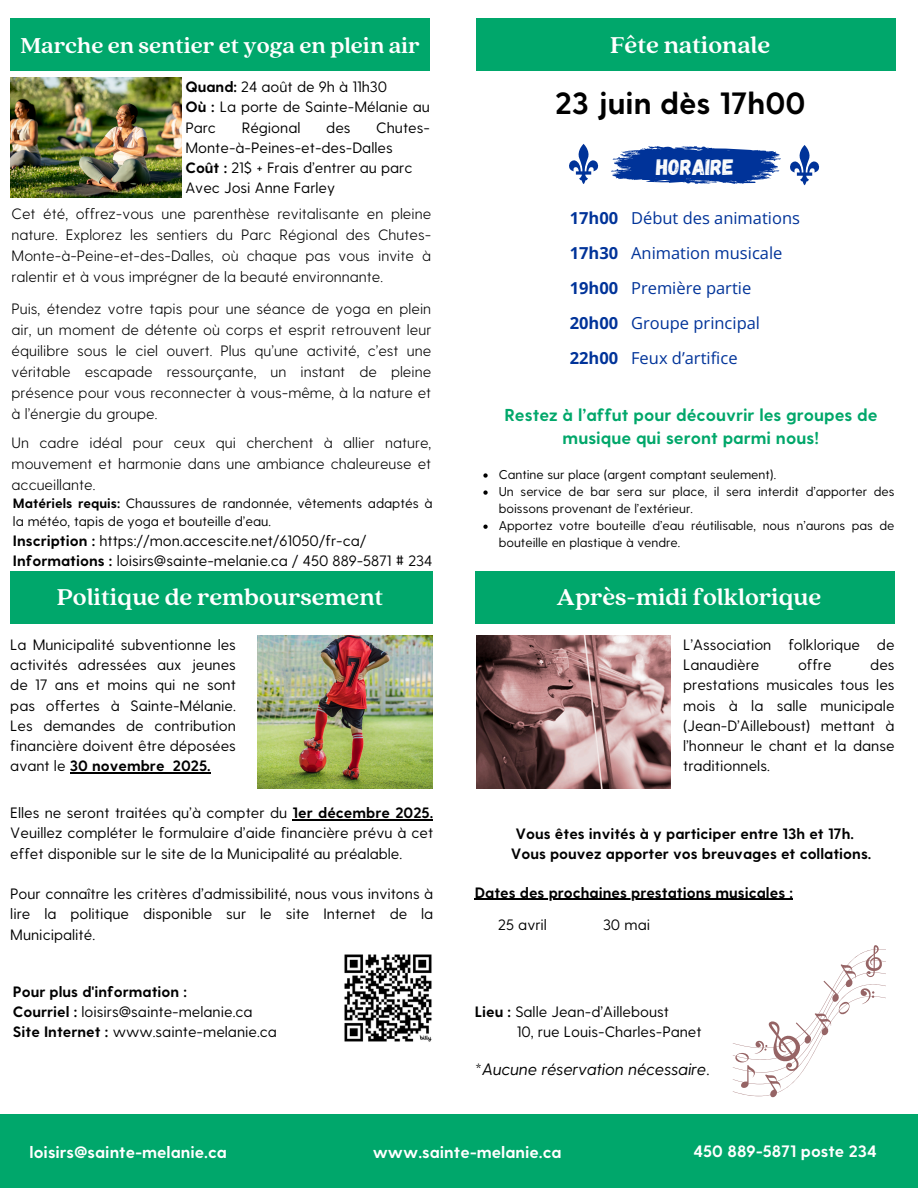
<style>
.page{position:relative;width:918px;height:1188px;background:#fff}
.page>*{position:absolute;margin:0;border:0;box-sizing:border-box;transform-origin:0 0}
.t1{font:700 30.75px "Greycliff CF";color:#000}
.t2{font:700 25.5px "Quincy CF";color:#fff}
.t3{font:700 24px "Quincy CF";color:#fff}
.t4{font:22.2px "Gagalin";color:#fcfcfc}
.t5{font:700 17.25px/23.7px "Greycliff CF";color:#00a76a;text-align:center}
.t6{font:16.5px/34.8px "Open Sans";color:#039}
.t7{font:700 16.5px "Greycliff CF";color:#fff}
.t8{font:italic 16.5px "Greycliff CF";color:#000}
.t9{font:15px/20.2px "Greycliff CF";color:#000;text-align:justify}
.t10{font:300 15px/21px "Greycliff CF";color:#000;text-align:justify}
.t11{font:700 15px/20.2px "Greycliff CF";color:#000}
.t12{font:700 15px "Greycliff CF";color:#fff}
.t13{font:13.5px/18px "Greycliff CF";color:#000}
.t14{font:12.75px/17.1px "Greycliff CF";color:#000}
.s1{font-weight:700}
.s2{font-style:normal}
</style>
<div class="page">
<div style="left:475px;top:571px;width:420px;height:52px;background:#00a76b"></div>
<div style="left:10px;top:571px;width:423px;height:52px;background:#00a76b"></div>
<img style="left:257px;top:636px;width:176px;height:153px">
<img style="left:344px;top:954px;width:88px;height:88px">
<img style="left:476px;top:636px;width:195px;height:153px">
<svg style="left:733px;top:945px;width:153px;height:153px"></svg>
<div style="left:0;top:1114px;width:918px;height:74px;background:#00a76b"></div>
<div style="left:476px;top:18px;width:420px;height:52px;background:#00a76b"></div>
<div style="left:10px;top:19px;width:420px;height:52px;background:#00a76b"></div>
<svg style="left:569px;top:144px;width:30px;height:40px"></svg>
<svg style="left:611px;top:146px;width:170px;height:38px"></svg>
<svg style="left:790px;top:145px;width:30px;height:40px"></svg>
<img style="left:10px;top:77px;width:171px;height:121px">
<hr style="left:70px;top:772px;width:95px;height:2px;background:#000">
<svg style="left:165px;top:772px;width:8px;height:2px"></svg>
<hr style="left:173px;top:772px;width:38px;height:2px;background:#000">
<hr style="left:293px;top:819px;width:140px;height:1px;background:#000">
<hr style="left:475px;top:899px;width:318px;height:1px;background:#000">
<svg style="left:483px;top:473px;width:5px;height:5px"></svg>
<svg style="left:483px;top:490px;width:5px;height:5px"></svg>
<svg style="left:483px;top:525px;width:5px;height:4px"></svg>
<h4 class="t3" style="left:20px;top:30px;width:401px">Marche en sentier et yoga en plein air</h4>
<p class="t2" style="left:610px;top:29px;width:162px">Fête nationale</p>
<h2 class="t12" style="left:671px;top:43px;width:111px">Atelier de yoga</h2>
<p class="t9" style="left:185px;top:76px;width:203px"><span class="s1">Quand:</span> 24 août de 9h à 11h30</p>
<h6 class="t9" style="left:185px;top:96px;width:246px"><span class="s1">Où :</span> La porte de Sainte-Mélanie au<br>Parc</h6>
<h6 class="t9" style="left:185px;top:116px;width:246px;text-indent:191px">Chutes-<br>Monte-à-Peines-et-des-Dalles</h6>
<h6 class="t9" style="left:185px;top:157px;width:228px"><span class="s1">Coût :</span> 21$ + Frais d’entrer au parc</h6>
<p class="t9" style="left:185px;top:177px;width:151px">Avec Josi Anne Farley</p>
<h6 class="t9" style="left:242px;top:116px;width:60px">Régional</h6>
<h6 class="t9" style="left:326px;top:116px;width:26px">des</h6>
<p class="t10" style="left:12px;top:202px;width:421px">Cet été, offrez-vous une parenthèse revitalisante en pleine nature. Explorez les sentiers du Parc Régional des Chutes-Monte-à-Peine-et-des-Dalles, où chaque pas vous invite à ralentir et à vous imprégner de la beauté environnante.</p>
<p class="t10" style="left:12px;top:297px;width:421px">Puis, étendez votre tapis pour une séance de yoga en plein air, un moment de détente où corps et esprit retrouvent leur équilibre sous le ciel ouvert. Plus qu’une activité, c’est une véritable escapade ressourçante, un instant de pleine présence pour vous reconnecter à vous-même, à la nature et à l’énergie du groupe.</p>
<p class="t10" style="left:12px;top:431px;width:421px">Un cadre idéal pour ceux qui cherchent à allier nature, mouvement et harmonie dans une ambiance chaleureuse et accueillante.</p>
<p class="t13" style="left:13px;top:493px;width:421px"><span class="s1">Matériels requis:</span> Chaussures de randonnée, vêtements adaptés à la météo, tapis de yoga et bouteille d’eau.</p>
<p class="t9" style="left:13px;top:530px;width:355px"><span class="s1">Inscription :</span> https://mon.accescite.net/61050/fr-ca/</p>
<p class="t9" style="left:13px;top:550px;width:421px"><span class="s1">Informations :</span> loisirs@sainte-melanie.ca / 450 889-5871 # 234</p>
<p class="t1" style="left:555px;top:83px;width:252px">23 juin dès 17h00</p>
<p class="t4" style="left:656px;top:153px;width:79px">HORAIRE</p>
<p class="t6" style="left:570px;top:201px;width:232px"><span class="s1">17h00</span> Début des animations<br><span class="s1">17h30</span> Animation musicale<br><span class="s1">19h00</span> Première partie<br><span class="s1">20h00</span> Groupe principal<br><span class="s1">22h00</span> Feux d’artifice</p>
<p class="t5" style="left:504px;top:402px;width:375px">Restez à l’affut pour découvrir les groupes de musique qui seront parmi nous!</p>
<p class="t14" style="left:499px;top:465px;width:279px">Cantine sur place (argent comptant seulement).</p>
<p class="t14" style="left:499px;top:482px;width:397px">Un service de bar sera sur place, il sera interdit d’apporter des boissons provenant de l’extérieur.</p>
<h2 class="t14" style="left:499px;top:516px;width:397px">Apportez votre bouteille d’eau réutilisable, nous n’aurons pas de bouteille en plastique à vendre.</h2>
<p class="t2" style="left:57px;top:581px;width:328px">Politique de remboursement</p>
<p class="t2" style="left:557px;top:581px;width:266px">Après-midi folklorique</p>
<p class="t9" style="left:10px;top:634px;width:227px">La Municipalité subventionne les activités adressées aux jeunes de 17 ans et moins qui ne sont pas offertes à Sainte-Mélanie.<br>Les demandes de contribution financière doivent être déposées avant le <span class="s1">30 novembre 2025.</span></p>
<p class="t9" style="left:10px;top:802px;width:425px">Elles ne seront traitées qu’à compter du <span class="s1">1er décembre 2025.<br></span>Veuillez compléter le formulaire d’aide financière prévu à cet effet disponible sur le site de la Municipalité au préalable.</p>
<p class="t9" style="left:10px;top:883px;width:425px">Pour connaître les critères d’admissibilité, nous vous invitons à lire la politique disponible sur le site Internet de la Municipalité.</p>
<p class="t9" style="left:683px;top:634px;width:213px">L’Association folklorique de<br>Lanaudière</p>
<p class="t9" style="left:798px;top:654px;width:35px">offre</p>
<p class="t9" style="left:683px;top:654px;width:213px;text-indent:187px">des prestations musicales tous les mois à la salle municipale (Jean-D’Ailleboust) mettant à l’honneur le chant et la danse traditionnels.</p>
<h2 class="t11" style="left:511px;top:822px;width:362px;text-indent:5px">Vous êtes invités à y participer entre 13h et 17h.<br>Vous pouvez apporter vos breuvages et collations.</h2>
<h1 class="t11" style="left:475px;top:881px;width:320px">Dates des prochaines prestations musicales :</h1>
<p class="t9" style="left:498px;top:913px;width:50px">25 avril</p>
<p class="t9" style="left:603px;top:913px;width:49px">30 mai</p>
<p class="t11" style="left:13px;top:980px;width:176px">Pour plus d'information :</p>
<p class="t9" style="left:13px;top:1000px;width:241px"><span class="s1">Courriel :</span> loisirs@sainte-melanie.ca</p>
<p class="t9" style="left:13px;top:1021px;width:265px"><span class="s1">Site Internet :</span> www.sainte-melanie.ca</p>
<h2 class="t9" style="left:475px;top:1000px;width:196px"><span class="s1">Lieu :</span> Salle Jean-d’Ailleboust</h2>
<h6 class="t9" style="left:517px;top:1021px;width:186px">10, rue Louis-Charles-Panet</h6>
<p class="t8" style="left:475px;top:1059px;width:236px">*Aucune réservation nécessaire<span class="s2">.</span></p>
<h3 class="t7" style="left:30px;top:1141px;width:199px">loisirs@sainte-melanie.ca</h3>
<h5 class="t7" style="left:373px;top:1141px;width:190px">www.sainte-melanie.ca</h5>
<p class="t7" style="left:693px;top:1141px;width:185px">450 889-5871 poste 234</p>
</div>
